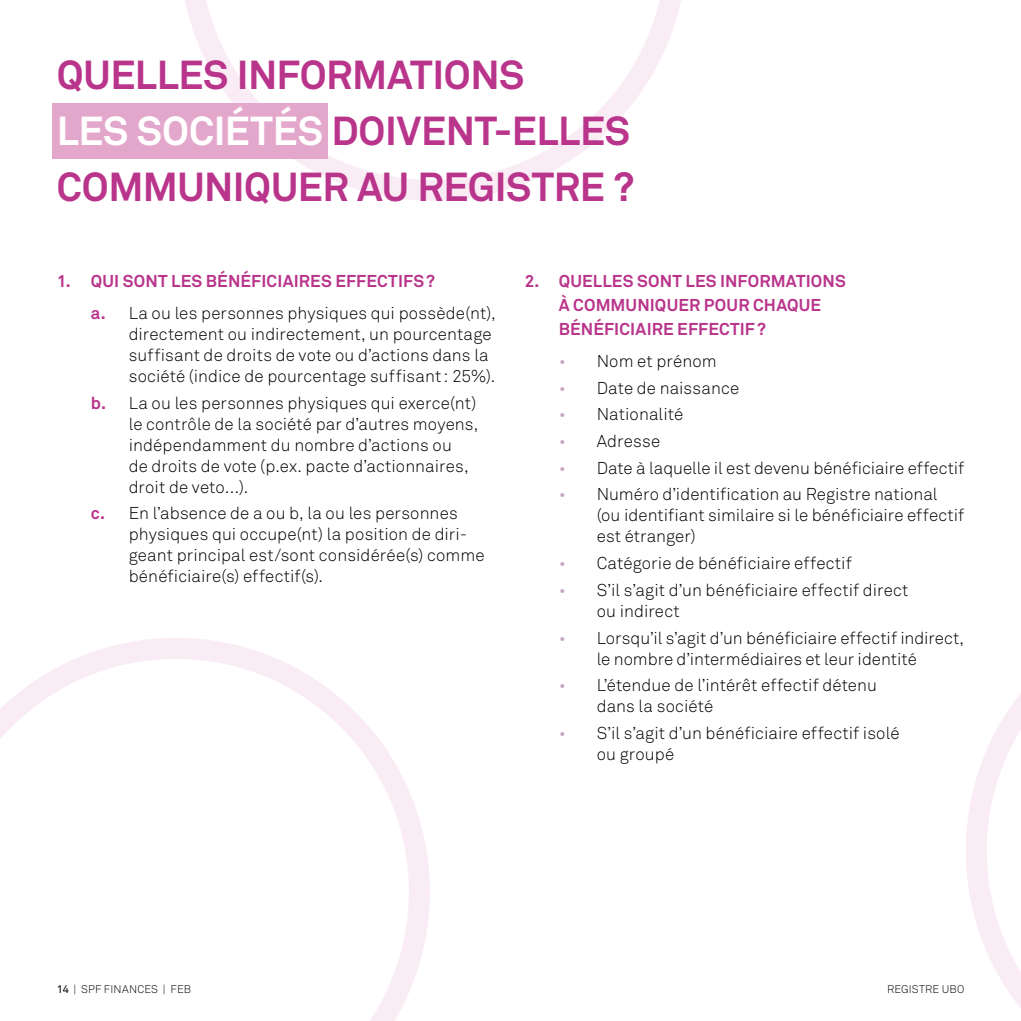
<style>
.page{position:relative;width:1021px;height:1021px;background:#fff}
.page>*{position:absolute;margin:0;border:0;box-sizing:border-box;transform-origin:0 0}
.t1{font:700 40px/56px "Akkurat";letter-spacing:-.01em;color:#b9348b}
.t2{font:300 17px/21px "Akkurat";letter-spacing:.005em;color:#000}
.t3{font:700 17px/24px "Akkurat";letter-spacing:.01em;color:#b9348b}
.t4{font:300 11px "Akkurat";letter-spacing:.015em;color:#000}
.s1{color:#fff}
.s2{font-weight:700;color:#b9348b}
.s3{color:#c7a6c0}
.s4{font-weight:400}
</style>
<div class="page">
<svg style="left:185px;top:0;width:496px;height:201px"></svg>
<div style="left:52px;top:103px;width:276px;height:56px;background:#e4a7cc"></div>
<svg style="left:0;top:638px;width:430px;height:382px"></svg>
<svg style="left:966px;top:695px;width:54px;height:312px"></svg>
<h1 class="t1" style="left:57px;top:46px;width:579px">QUELLES INFORMATIONS<br><span class="s1">LES SOCIÉTÉS</span> DOIVENT-ELLES<br>COMMUNIQUER AU REGISTRE ?</h1>
<p class="t2" style="left:91px;top:264px;width:406px;line-height:32.4px;text-indent:-34px"><span class="s2">1. QUI SONT LES BÉNÉFICIAIRES EFFECTIFS?<br>a.</span> La ou les personnes physiques qui possède(nt),</p>
<p class="t2" style="left:129px;top:323px;width:368px">directement ou indirectement, un pourcentage suffisant de droits de vote ou d’actions dans la société (indice de pourcentage suffisant: 25%).</p>
<p class="t2" style="left:129px;top:392px;width:351px;text-indent:-38px"><span class="s2">b.</span> La ou les personnes physiques qui exerce(nt) le contrôle de la société par d’autres moyens, indépendamment du nombre d’actions ou<br>de droits de vote (p.ex. pacte d’actionnaires, droit de veto…).</p>
<p class="t2" style="left:129px;top:502px;width:357px;text-indent:-38px"><span class="s2">c.</span> En l’absence de a ou b, la ou les personnes physiques qui occupe(nt) la position de diri&shy;geant principal est/sont considérée(s) comme bénéficiaire(s) effectif(s).</p>
<p class="t3" style="left:558px;top:268px;width:289px;text-indent:-34px">2. QUELLES SONT LES INFORMATIONS<br>À COMMUNIQUER POUR CHAQUE<br>BÉNÉFICIAIRE EFFECTIF?</p>
<p class="t2" style="left:558px;top:350px;width:160px"><span class="s3">•</span> Nom et prénom</p>
<p class="t2" style="left:558px;top:377px;width:182px"><span class="s3">•</span> Date de naissance</p>
<p class="t2" style="left:558px;top:403px;width:126px"><span class="s3">•</span> Nationalité</p>
<p class="t2" style="left:558px;top:430px;width:103px"><span class="s3">•</span> Adresse</p>
<p class="t2" style="left:558px;top:457px;width:407px"><span class="s3">•</span> Date à laquelle il est devenu bénéficiaire effectif</p>
<p class="t2" style="left:596px;top:483px;width:369px;text-indent:-38px"><span class="s3">•</span> Numéro d’identification au Registre national (ou identifiant similaire si le bénéficiaire effectif est étranger)</p>
<p class="t2" style="left:558px;top:552px;width:294px"><span class="s3">•</span> Catégorie de bénéficiaire effectif</p>
<p class="t2" style="left:596px;top:579px;width:313px;text-indent:-38px"><span class="s3">•</span> S’il s’agit d’un bénéficiaire effectif direct ou indirect</p>
<p class="t2" style="left:558px;top:626px;width:407px;text-align:center"><span class="s3">•</span> Lorsqu’il s’agit d’un bénéficiaire effectif indirect, le nombre d’intermédiaires et leur identité</p>
<p class="t2" style="left:596px;top:674px;width:282px;text-indent:-38px"><span class="s3">•</span> L’étendue de l’intérêt effectif détenu dans la société</p>
<p class="t2" style="left:596px;top:722px;width:304px;text-indent:-38px"><span class="s3">•</span> S’il s’agit d’un bénéficiaire effectif isolé ou groupé</p>
<p class="t4" style="left:57px;top:982px;width:136px"><span class="s4">14</span> | SPF FINANCES | FEB</p>
<p class="t4" style="left:887px;top:982px;width:79px">REGISTRE UBO</p>
</div>
